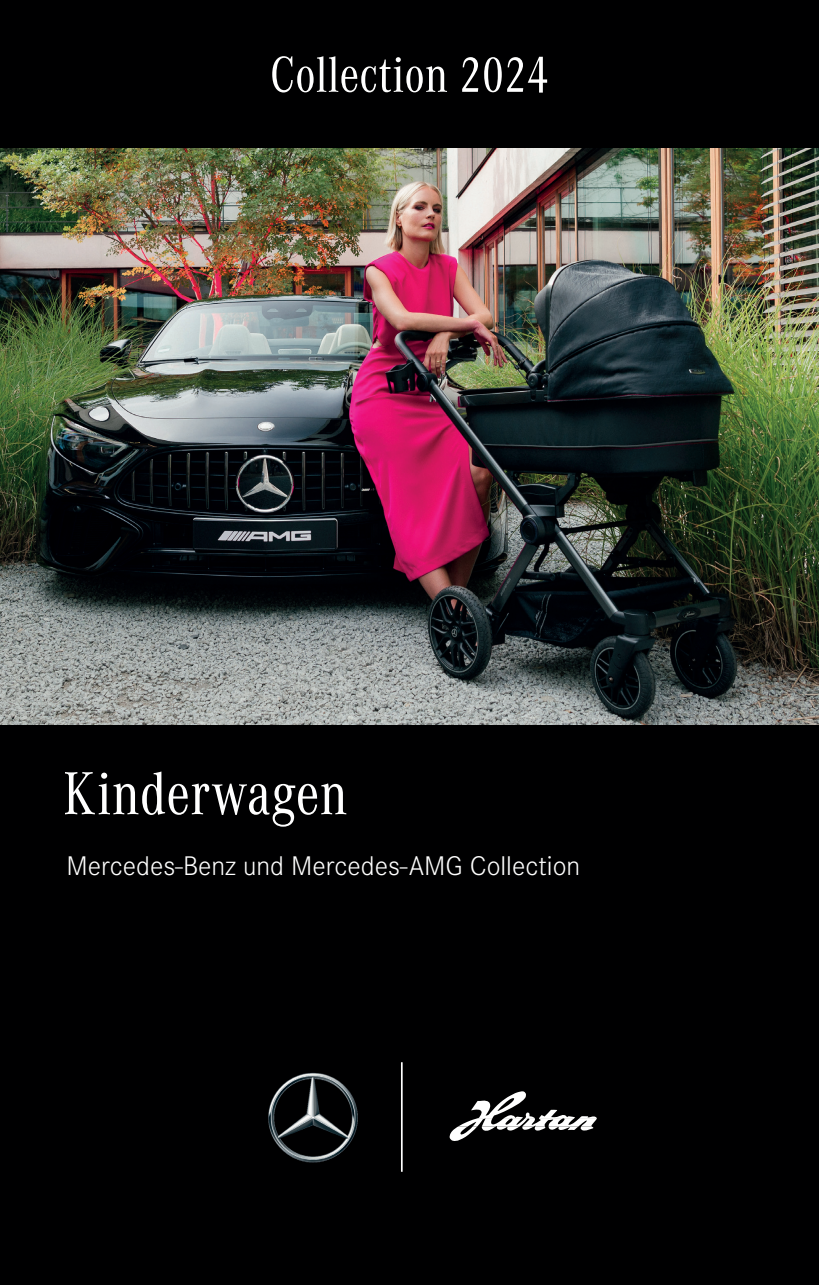
<style>
.page{position:relative;width:819px;height:1285px;background:#000001}
.page>*{position:absolute;margin:0;border:0;box-sizing:border-box;transform-origin:0 0}
.t1{font:63px "Corporate A Con";color:#fff}
.t2{font:52.5px "Corporate A Con";color:#fff}
.t3{font:300 28px "Corporate S";color:#fff}
</style>
<div class="page">
<img style="left:0;top:149px;width:819px;height:575px">
<img style="left:268px;top:1072px;width:90px;height:91px">
<hr style="left:401px;top:1062px;width:1px;height:110px;background:#fff">
<svg style="left:449px;top:1091px;width:147px;height:50px"></svg>
<h2 class="t2" style="left:270px;top:41px;width:281px">Collection 2024</h2>
<h1 class="t1" style="left:63px;top:753px;width:286px">Kinderwagen</h1>
<p class="t3" style="left:66px;top:848px;width:515px">Mercedes-Benz und Mercedes-AMG Collection</p>
</div>
